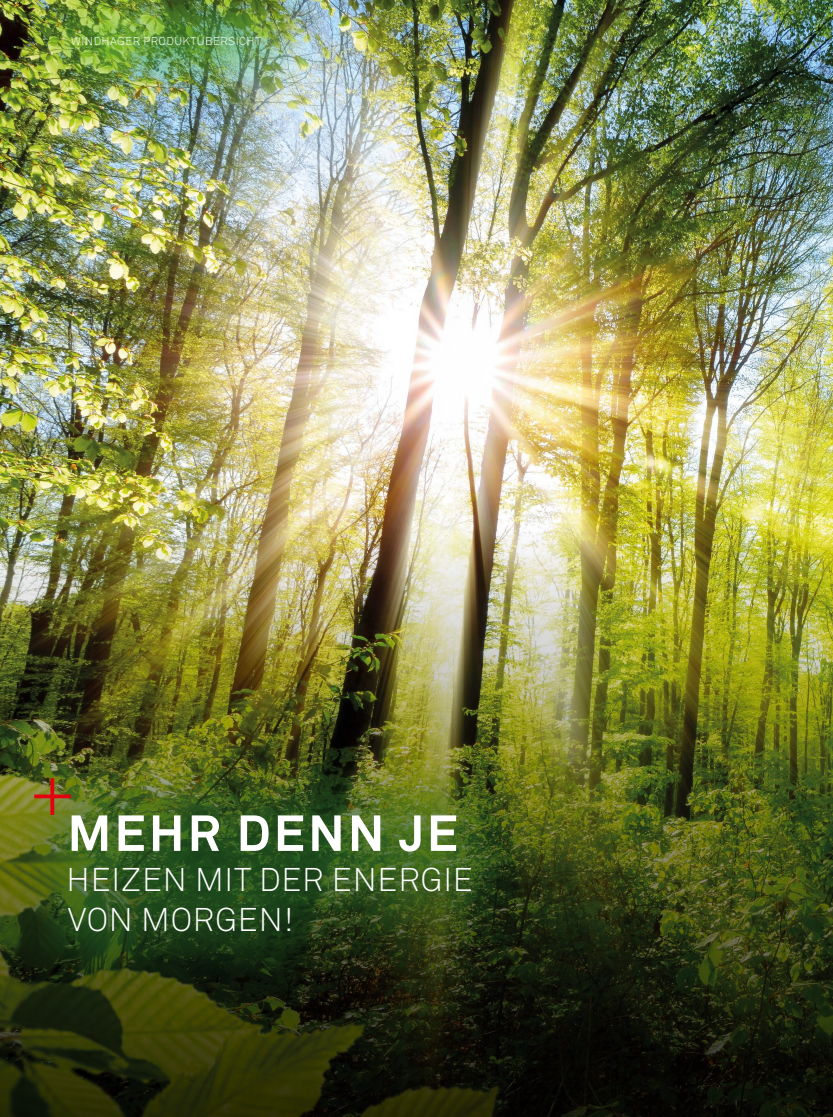
<style>
.page{position:relative;width:833px;height:1117px;background:#fff}
.page>*{position:absolute;margin:0;border:0;box-sizing:border-box;transform-origin:0 0}
.t1{font:700 50px "Akkurat Pro";letter-spacing:.06em;color:#fff}
.t2{font:300 32.5px/40px "Akkurat Pro";letter-spacing:.025em;color:#fff}
.t3{font:300 11.25px "Akkurat Pro";letter-spacing:.04em;color:#fff}
</style>
<div class="page">
<img style="left:0;top:0;width:833px;height:526px">
<img style="left:4px;top:0;width:324px;height:115px">
<img style="left:0;top:526px;width:833px;height:590px">
<div style="left:1px;top:746px;width:538px;height:253px;background:#27722a;opacity:.5"></div>
<svg style="left:50px;top:778px;width:4px;height:36px"></svg>
<svg style="left:34px;top:794px;width:37px;height:4px"></svg>
<p class="t3" style="left:71px;top:35px;width:191px">WINDHAGER PRODUKTÜBERSICHT</p>
<h1 class="t1" style="left:67px;top:802px;width:392px">MEHR DENN JE</h1>
<p class="t2" style="left:67px;top:859px;width:408px">HEIZEN MIT DER ENERGIE<br>VON MORGEN!</p>
</div>
